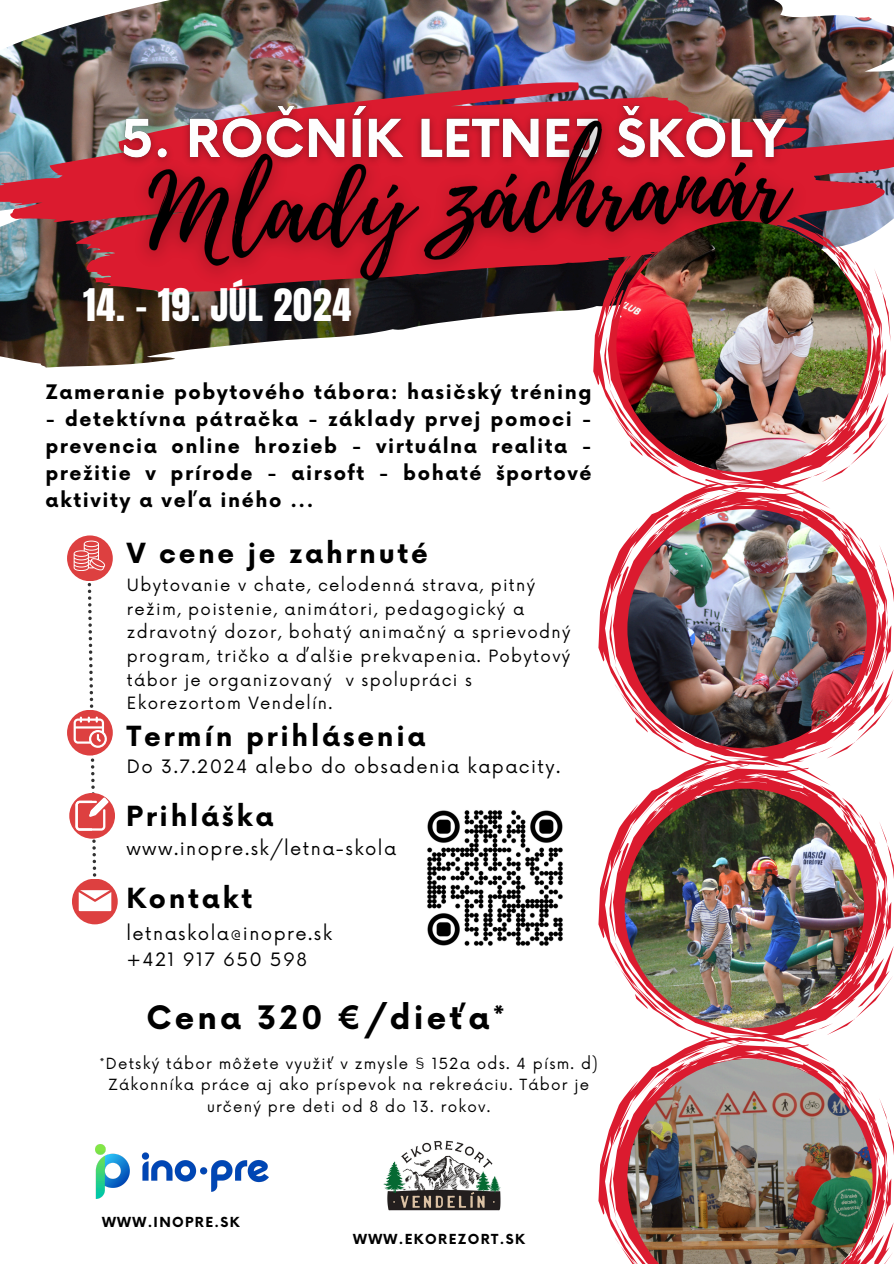
<style>
.page{position:relative;width:894px;height:1264px;background:#fff}
.page>*{position:absolute;margin:0;border:0;box-sizing:border-box;transform-origin:0 0}
.t1{font:38.25px "Anton";letter-spacing:.02em;color:#fff}
.t2{font:700 31.5px "Now";letter-spacing:.1em;color:#000}
.t3{font:700 27px "Now";letter-spacing:.1em;color:#000}
.t4{font:700 19.5px/27px "Now";letter-spacing:.08em;color:#000;text-align:justify}
.t5{font:18px "Now";letter-spacing:.08em;color:#000}
.t6{font:16.5px/23.7px "Now";letter-spacing:.08em;color:#000}
.t7{font:15px/21.3px "Now";letter-spacing:.08em;color:#000;text-align:center}
.t8{font:700 13.5px "Now";letter-spacing:.1em;color:#000}
</style>
<div class="page">
<img style="left:0;top:0;width:893px;height:367px">
<img style="left:0;top:82px;width:893px;height:210px">
<img style="left:95px;top:1144px;width:173px;height:53px">
<img style="left:378px;top:1140px;width:127px;height:71px;border-radius:6px">
<svg style="left:67px;top:535px;width:46px;height:46px"></svg>
<svg style="left:67px;top:709px;width:46px;height:46px"></svg>
<div style="left:69px;top:793px;width:46px;height:45px;background:#dd4040;border-radius:50%"></div>
<div style="left:72px;top:878px;width:46px;height:46px;background:#dd4040;border-radius:50%"></div>
<svg style="left:598px;top:1055px;width:295px;height:208px"></svg>
<svg style="left:598px;top:779px;width:295px;height:276px"></svg>
<svg style="left:593px;top:204px;width:297px;height:276px"></svg>
<svg style="left:598px;top:480px;width:295px;height:299px"></svg>
<img style="left:627px;top:509px;width:239px;height:239px;border-radius:50%">
<img style="left:624px;top:788px;width:239px;height:240px;border-radius:50%">
<img style="left:627px;top:1058px;width:245px;height:205px">
<img style="left:616px;top:221px;width:251px;height:251px;border-radius:50%">
<img style="left:427px;top:810px;width:136px;height:136px">
<svg style="left:74px;top:540px;width:37px;height:371px"></svg>
<img style="left:117px;top:87px;width:706px;height:235px">
<p class="t1" style="left:83px;top:277px;width:269px">14. - 19. JÚL 2024</p>
<p class="t4" style="left:45px;top:379px;width:547px">Zameranie pobytového tábora: hasičský tréning</p>
<p class="t4" style="left:45px;top:406px;width:547px">- detektívna pátračka - základy prvej pomoci - prevencia online hrozieb - virtuálna realita - prežitie v prírode - airsoft - bohaté športové aktivity a veľa iného ...</p>
<h5 class="t3" style="left:127px;top:539px;width:302px">V cene je zahrnuté</h5>
<p class="t6" style="left:127px;top:574px;width:445px">Ubytovanie v chate, celodenná strava, pitný režim, poistenie, animátori, pedagogický a zdravotný dozor, bohatý animačný a sprievodný program, tričko a ďalšie prekvapenia. Pobytový tábor je organizovaný v spolupráci s Ekorezortom Vendelín.</p>
<p class="t3" style="left:127px;top:722px;width:300px">Termín prihlásenia</p>
<p class="t5" style="left:127px;top:756px;width:435px">Do 3.7.2024 alebo do obsadenia kapacity.</p>
<h6 class="t3" style="left:126px;top:801px;width:149px">Prihláška</h6>
<p class="t5" style="left:126px;top:838px;width:271px">www.inopre.sk/letna-skola</p>
<p class="t3" style="left:126px;top:883px;width:127px">Kontakt</p>
<p class="t5" style="left:126px;top:923px;width:207px">letnaskola@inopre.sk</p>
<p class="t5" style="left:126px;top:949px;width:182px">+421 917 650 598</p>
<p class="t2" style="left:146px;top:1000px;width:360px">Cena 320 €/dieťa*</p>
<h5 class="t7" style="left:99px;top:1053px;width:500px">*Detský tábor môžete využiť v zmysle § 152a ods. 4 písm. d)<br>Zákonníka práce aj ako príspevok na rekreáciu. Tábor je určený pre deti od 8 do 13. rokov.</h5>
<p class="t8" style="left:102px;top:1214px;width:139px">WWW.INOPRE.SK</p>
<h5 class="t8" style="left:353px;top:1231px;width:173px">WWW.EKOREZORT.SK</h5>
</div>
